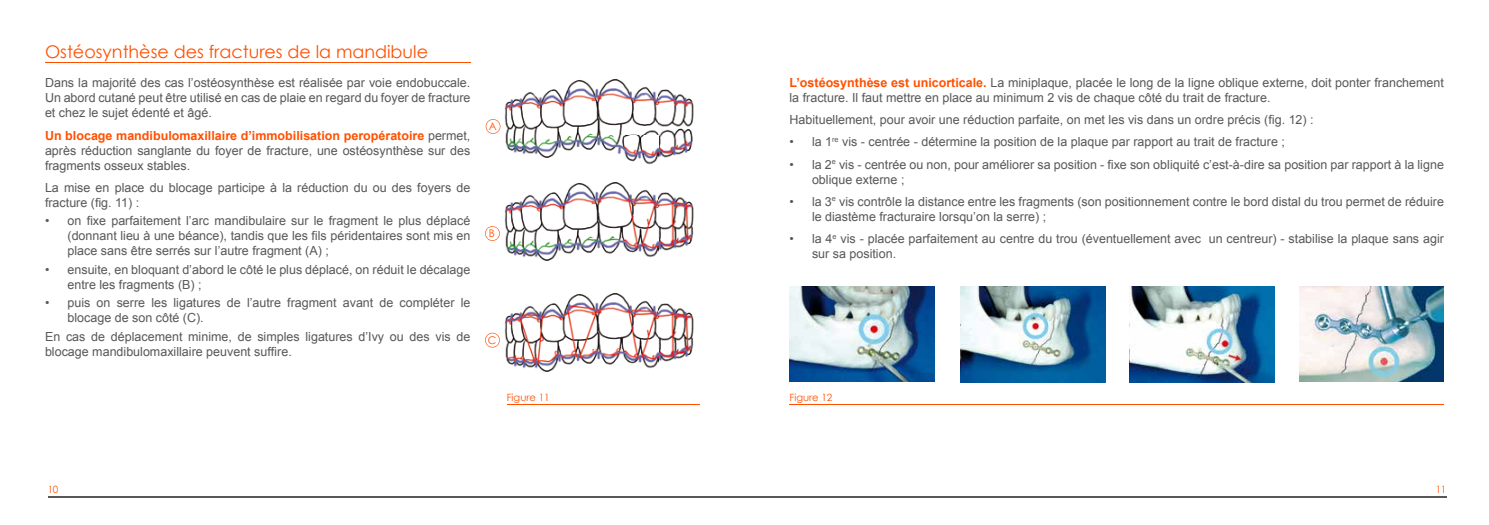
<style>
.page{position:relative;width:1489px;height:525px;background:#fff}
.page>*{position:absolute;margin:0;border:0;box-sizing:border-box;transform-origin:0 0}
.t1{font:17.5px "Century Gothic";color:#ff5000}
.t2{font:12.5px/15px "Arial";color:#58585a}
.t3{font:10.5px "Century Gothic";color:#ff5000}
.t4{font:10px "Century Gothic";color:#ff5000}
.s1{font-weight:700;color:#ff5000}
</style>
<div class="page">
<hr style="left:48px;top:495px;width:1398px;height:2px;background:#58585a">
<hr style="left:45px;top:62px;width:425px;height:1px;background:#ff5000">
<img style="left:500px;top:79px;width:194px;height:86px">
<img style="left:504px;top:182px;width:190px;height:79px">
<img style="left:504px;top:293px;width:190px;height:79px">
<hr style="left:507px;top:404px;width:192px;height:1px;background:#ff5000">
<hr style="left:789px;top:404px;width:654px;height:1px;background:#ff5000">
<img style="left:789px;top:286px;width:145px;height:95px">
<img style="left:960px;top:286px;width:145px;height:96px">
<img style="left:1129px;top:286px;width:145px;height:96px">
<img style="left:1299px;top:286px;width:144px;height:95px">
<svg style="left:485px;top:119px;width:15px;height:15px"></svg>
<svg style="left:485px;top:226px;width:15px;height:15px"></svg>
<svg style="left:485px;top:332px;width:15px;height:15px"></svg>
<h1 class="t1" style="left:45px;top:41px;width:384px">Ostéosynthèse des fractures de la mandibule</h1>
<p class="t2" style="left:45px;top:76px;width:427px;text-align:justify">Dans la majorité des cas l’ostéosynthèse est réalisée par voie endobuccale.<br>Un abord cutané peut être utilisé en cas de plaie en regard du foyer de fracture et chez le sujet édenté et âgé.</p>
<p class="t2" style="left:45px;top:128px;width:427px;text-align:justify"><span class="s1">Un blocage mandibulomaxillaire d’immobilisation peropératoire</span> permet, après réduction sanglante du foyer de fracture, une ostéosynthèse sur des fragments osseux stables.</p>
<p class="t2" style="left:45px;top:180px;width:427px">La mise en place du blocage participe à la réduction du ou des foyers de fracture (fig. 11) :</p>
<p class="t2" style="left:68px;top:213px;width:404px;text-align:justify;text-indent:-22px">• on fixe parfaitement l’arc mandibulaire sur le fragment le plus déplacé (donnant lieu à une béance), tandis que les fils péridentaires sont mis en place sans être serrés sur l’autre fragment (A) ;</p>
<p class="t2" style="left:68px;top:262px;width:404px;text-indent:-22px">• ensuite, en bloquant d’abord le côté le plus déplacé, on réduit le décalage entre les fragments (B) ;</p>
<p class="t2" style="left:68px;top:295px;width:404px;text-indent:-22px">• puis on serre les ligatures de l’autre fragment avant de compléter le blocage de son côté (C).</p>
<p class="t2" style="left:45px;top:329px;width:427px">En cas de déplacement minime, de simples ligatures d’Ivy ou des vis de blocage mandibulomaxillaire peuvent suffire.</p>
<p class="t3" style="left:488px;top:120px;width:9px">A</p>
<p class="t3" style="left:489px;top:227px;width:8px">B</p>
<p class="t2" style="left:789px;top:75px;width:656px"><span class="s1">L’ostéosynthèse est unicorticale.</span> La miniplaque, placée le long de la ligne oblique externe, doit ponter franchement la fracture. Il faut mettre en place au minimum 2 vis de chaque côté du trait de fracture.</p>
<p class="t2" style="left:789px;top:112px;width:525px">Habituellement, pour avoir une réduction parfaite, on met les vis dans un ordre précis (fig. 12) :</p>
<p class="t2" style="left:789px;top:134px;width:497px">• la 1<sup>re</sup> vis - centrée - détermine la position de la plaque par rapport au trait de fracture ;</p>
<p class="t2" style="left:812px;top:157px;width:633px;text-indent:-23px">• la 2<sup>e</sup> vis - centrée ou non, pour améliorer sa position - fixe son obliquité c’est-à-dire sa position par rapport à la ligne oblique externe ;</p>
<p class="t2" style="left:812px;top:194px;width:633px;text-indent:-22px">• la 3<sup>e</sup> vis contrôle la distance entre les fragments (son positionnement contre le bord distal du trou permet de réduire le diastème fracturaire lorsqu’on la serre) ;</p>
<p class="t2" style="left:812px;top:231px;width:633px;text-indent:-23px">• la 4<sup>e</sup> vis - placée parfaitement au centre du trou (éventuellement avec un centreur) - stabilise la plaque sans agir sur sa position.</p>
<p class="t3" style="left:487px;top:334px;width:10px">C</p>
<p class="t4" style="left:507px;top:391px;width:44px">Figure 11</p>
<p class="t4" style="left:789px;top:391px;width:44px">Figure 12</p>
<p class="t4" style="left:48px;top:483px;width:12px">10</p>
<p class="t4" style="left:1435px;top:483px;width:12px">11</p>
</div>
